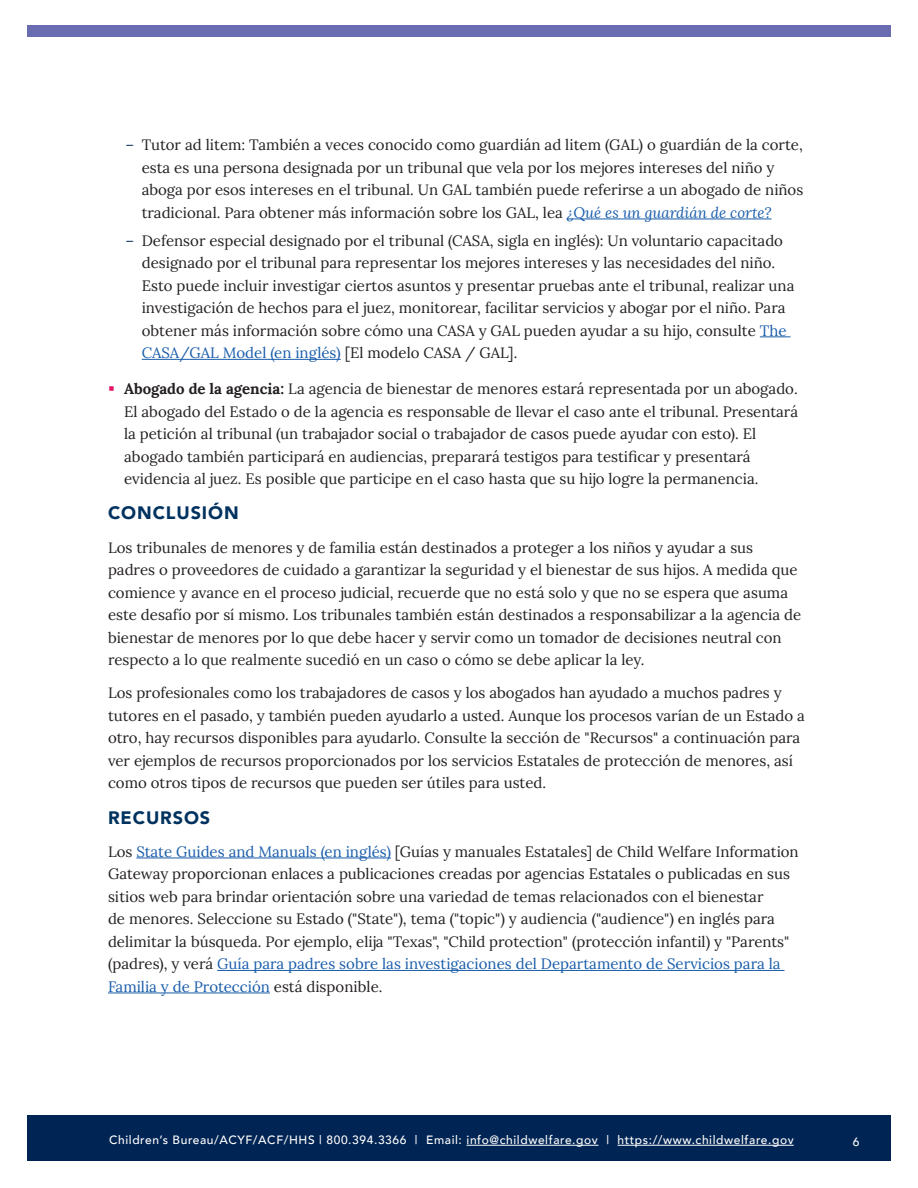
<style>
.page{position:relative;width:918px;height:1188px;background:#fff}
.page>*{position:absolute;margin:0;border:0;box-sizing:border-box;transform-origin:0 0}
.t1{font:900 18px "Avenir";letter-spacing:.05em;color:#00325f}
.t2{font:15px/22.5px "Lora";color:#231f20}
.t3{font:500 12px "Avenir";letter-spacing:.05em;color:#fff}
.s1{color:#002453}
.s2{font-style:italic;color:#195daa}
.s3{color:#195daa}
.s4{font-weight:700}
</style>
<div class="page">
<div style="left:27px;top:1116px;width:864px;height:45px;background:#002453"></div>
<hr style="left:467px;top:1145px;width:132px;height:1px;background:#fff">
<hr style="left:618px;top:1145px;width:176px;height:1px;background:#fff">
<div style="left:27px;top:26px;width:864px;height:12px;background:#6a6cb2"></div>
<hr style="left:567px;top:219px;width:205px;height:1px;background:#195daa">
<hr style="left:760px;top:336px;width:31px;height:1px;background:#195daa">
<hr style="left:142px;top:359px;width:199px;height:1px;background:#195daa">
<hr style="left:136px;top:858px;width:255px;height:1px;background:#195daa">
<hr style="left:217px;top:970px;width:568px;height:1px;background:#195daa">
<hr style="left:108px;top:993px;width:162px;height:1px;background:#195daa">
<p class="t2" style="left:142px;top:133px;width:663px;text-indent:-16px"><span class="s1">–</span> Tutor ad litem: También a veces conocido como guardián ad litem (GAL) o guardián de la corte, esta es una persona designada por un tribunal que vela por los mejores intereses del niño y aboga por esos intereses en el tribunal. Un GAL también puede referirse a un abogado de niños tradicional. Para obtener más información sobre los GAL, lea <span class="s2">¿Qué es un guardián de corte?</span></p>
<p class="t2" style="left:142px;top:228px;width:654px;text-indent:-16px"><span class="s1">–</span> Defensor especial designado por el tribunal (CASA, sigla en inglés): Un voluntario capacitado designado por el tribunal para representar los mejores intereses y las necesidades del niño.<br>Esto puede incluir investigar ciertos asuntos y presentar pruebas ante el tribunal, realizar una investigación de hechos para el juez, monitorear, facilitar servicios y abogar por el niño. Para obtener más información sobre cómo una CASA y GAL pueden ayudar a su hijo, consulte <span class="s3">The CASA/GAL Model (en inglés)</span> [El modelo CASA / GAL].</p>
<p class="t2" style="left:124px;top:377px;width:675px"><span class="s4">Abogado de la agencia:</span> La agencia de bienestar de menores estará representada por un abogado.<br>El abogado del Estado o de la agencia es responsable de llevar el caso ante el tribunal. Presentará la petición al tribunal (un trabajador social o trabajador de casos puede ayudar con esto). El abogado también participará en audiencias, preparará testigos para testificar y presentará evidencia al juez. Es posible que participe en el caso hasta que su hijo logre la permanencia.</p>
<h2 class="t1" style="left:108px;top:498px;width:132px">CONCLUSIÓN</h2>
<p class="t2" style="left:108px;top:535px;width:695px">Los tribunales de menores y de familia están destinados a proteger a los niños y ayudar a sus padres o proveedores de cuidado a garantizar la seguridad y el bienestar de sus hijos. A medida que comience y avance en el proceso judicial, recuerde que no está solo y que no se espera que asuma este desafío por sí mismo. Los tribunales también están destinados a responsabilizar a la agencia de bienestar de menores por lo que debe hacer y servir como un tomador de decisiones neutral con respecto a lo que realmente sucedió en un caso o cómo se debe aplicar la ley.</p>
<p class="t2" style="left:108px;top:681px;width:699px">Los profesionales como los trabajadores de casos y los abogados han ayudado a muchos padres y tutores en el pasado, y también pueden ayudarlo a usted. Aunque los procesos varían de un Estado a otro, hay recursos disponibles para ayudarlo. Consulte la sección de "Recursos" a continuación para ver ejemplos de recursos proporcionados por los servicios Estatales de protección de menores, así como otros tipos de recursos que pueden ser útiles para usted.</p>
<h2 class="t1" style="left:108px;top:802px;width:104px">RECURSOS</h2>
<p class="t2" style="left:108px;top:839px;width:692px">Los <span class="s3">State Guides and Manuals (en inglés)</span> [Guías y manuales Estatales] de Child Welfare Information Gateway proporcionan enlaces a publicaciones creadas por agencias Estatales o publicadas en sus sitios web para brindar orientación sobre una variedad de temas relacionados con el bienestar<br>de menores. Seleccione su Estado ("State"), tema ("topic") y audiencia ("audience") en inglés para delimitar la búsqueda. Por ejemplo, elija "Texas", "Child protection" (protección infantil) y "Parents" (padres), y verá <span class="s3">Guía para padres sobre las investigaciones del Departamento de Servicios para la Familia y de Protección</span> está disponible.</p>
<p class="t3" style="left:109px;top:1130px;width:686px">Children’s Bureau/ACYF/ACF/HHS | 800.394.3366 | Email: info@childwelfare.gov | https://www.childwelfare.gov</p>
<p class="t3" style="left:853px;top:1131px;width:8px">6</p>
</div>
